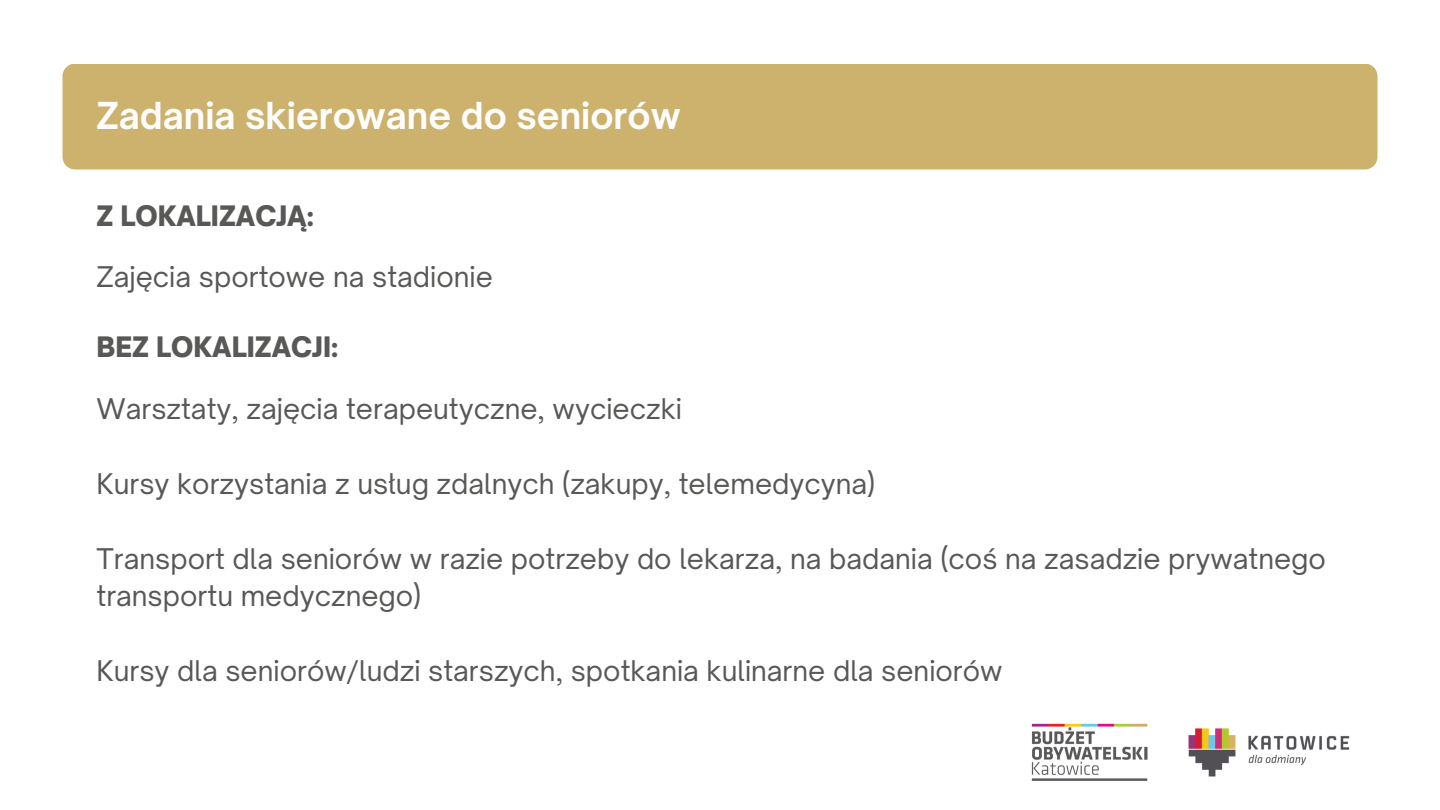
<style>
.page{position:relative;width:1440px;height:810px;background:#fff}
.page>*{position:absolute;margin:0;border:0;box-sizing:border-box;transform-origin:0 0}
.t1{font:700 35.6px "Open Sauce One";color:#fdfdfd}
.t2{font:27.3px/37.5px "Open Sauce One";color:#585857}
.t3{font:900 27px "Open Sauce One";color:#585857}
</style>
<div class="page">
<img style="left:1031px;top:723px;width:319px;height:58px">
<div style="left:63px;top:64px;width:1314px;height:105px;background:#cdb26e;border-radius:13px"></div>
<h2 class="t1" style="left:97px;top:94px;width:586px">Zadania skierowane do seniorów</h2>
<p class="t3" style="left:96px;top:199px;width:219px">Z LOKALIZACJĄ:</p>
<h2 class="t2" style="left:96px;top:258px;width:398px">Zajęcia sportowe na stadionie</h2>
<p class="t3" style="left:96px;top:330px;width:243px">BEZ LOKALIZACJI:</p>
<p class="t2" style="left:96px;top:390px;width:587px">Warsztaty, zajęcia terapeutyczne, wycieczki</p>
<p class="t2" style="left:96px;top:465px;width:780px">Kursy korzystania z usług zdalnych (zakupy, telemedycyna)</p>
<p class="t2" style="left:96px;top:540px;width:1231px">Transport dla seniorów w razie potrzeby do lekarza, na badania (coś na zasadzie prywatnego transportu medycznego)</p>
<p class="t2" style="left:96px;top:652px;width:908px">Kursy dla seniorów/ludzi starszych, spotkania kulinarne dla seniorów</p>
</div>
